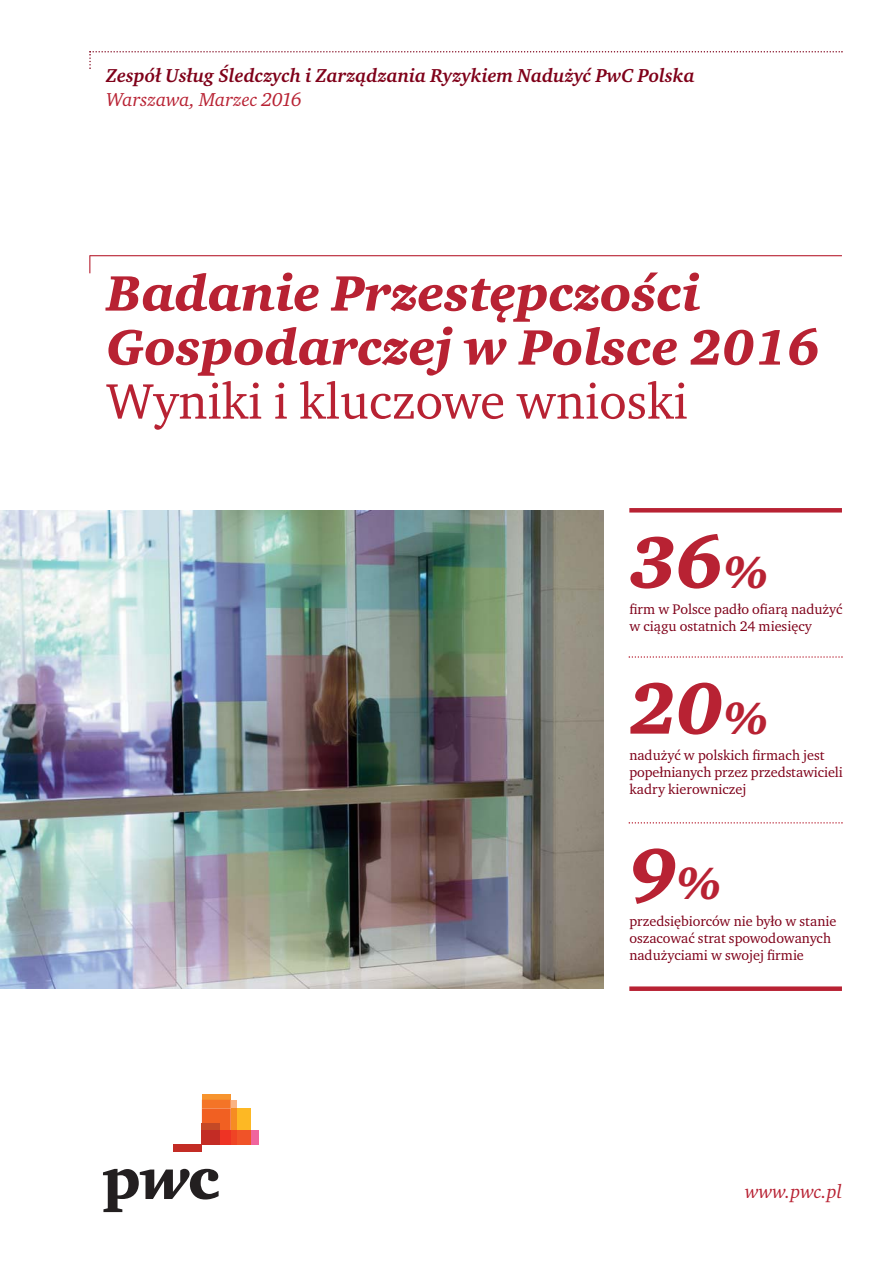
<style>
.page{position:relative;width:893px;height:1263px;background:#fff}
.page>*{position:absolute;margin:0;border:0;box-sizing:border-box;transform-origin:0 0}
.t1{font:italic 900 74.55px "ITC Charter Com";color:#b82233}
.t2{font:italic 900 51px/54px "ITC Charter Com";color:#b82233}
.t3{font:51px "ITC Charter Com";color:#b82233}
.t4{font:italic 700 19.2px "ITC Charter Com";color:#7f0119}
.t5{font:italic 19.2px "ITC Charter Com";color:#b82233}
.t6{font:14.25px/17.1px "ITC Charter Com";color:#7f0119}
.s1{font-size:46.5px}
</style>
<div class="page">
<hr style="left:90px;top:255px;width:752px;height:1px;background:#b82233">
<svg style="left:89px;top:255px;width:1px;height:18px"></svg>
<svg style="left:89px;top:51px;width:754px;height:18px"></svg>
<svg style="left:103px;top:1169px;width:116px;height:43px"></svg>
<div style="left:251px;top:1130px;width:7px;height:15px;background:#f0649d"></div>
<div style="left:231px;top:1100px;width:5px;height:8px;background:#fab383"></div>
<div style="left:202px;top:1094px;width:29px;height:6px;background:#f7942e"></div>
<div style="left:236px;top:1108px;width:15px;height:22px;background:#fdb824"></div>
<div style="left:236px;top:1130px;width:15px;height:15px;background:#f05328"></div>
<div style="left:231px;top:1108px;width:5px;height:22px;background:#f68c22"></div>
<div style="left:231px;top:1130px;width:5px;height:15px;background:#ef4425"></div>
<svg style="left:202px;top:1100px;width:29px;height:30px"></svg>
<div style="left:220px;top:1130px;width:11px;height:15px;background:#ee3324"></div>
<div style="left:202px;top:1123px;width:18px;height:7px;background:#c44926"></div>
<div style="left:202px;top:1130px;width:18px;height:15px;background:#c32c25"></div>
<div style="left:173px;top:1145px;width:29px;height:7px;background:#c32c25"></div>
<img style="left:0;top:510px;width:603px;height:479px">
<hr style="left:629px;top:508px;width:213px;height:4px;background:#b82233">
<svg style="left:629px;top:656px;width:214px;height:2px"></svg>
<svg style="left:629px;top:822px;width:214px;height:2px"></svg>
<div style="left:629px;top:986px;width:213px;height:5px;background:#b82233"></div>
<h3 class="t4" style="left:106px;top:68px;width:590px">Zespół Usług Śledczych i Zarządzania Ryzykiem Nadużyć PwC Polska</h3>
<h3 class="t5" style="left:106px;top:88px;width:197px">Warszawa, Marzec 2016</h3>
<h2 class="t2" style="left:106px;top:266px;width:715px">Badanie Przestępczości<br>Gospodarczej w Polsce 2016</h2>
<h2 class="t3" style="left:106px;top:381px;width:583px">Wyniki i kluczowe wnioski</h2>
<h1 class="t1" style="left:629px;top:518px;width:141px">36<span class="s1">%</span></h1>
<p class="t6" style="left:629px;top:602px;width:215px">firm w Polsce padło ofiarą nadużyć w ciągu ostatnich 24 miesięcy</p>
<h1 class="t1" style="left:629px;top:664px;width:141px">20<span class="s1">%</span></h1>
<p class="t6" style="left:629px;top:748px;width:215px">nadużyć w polskich firmach jest popełnianych przez przedstawicieli kadry kierowniczej</p>
<h1 class="t1" style="left:629px;top:830px;width:94px">9<span class="s1">%</span></h1>
<p class="t6" style="left:629px;top:914px;width:209px">przedsiębiorców nie było w stanie oszacować strat spowodowanych nadużyciami w swojej firmie</p>
<h3 class="t5" style="left:745px;top:1180px;width:98px">www.pwc.pl</h3>
</div>
